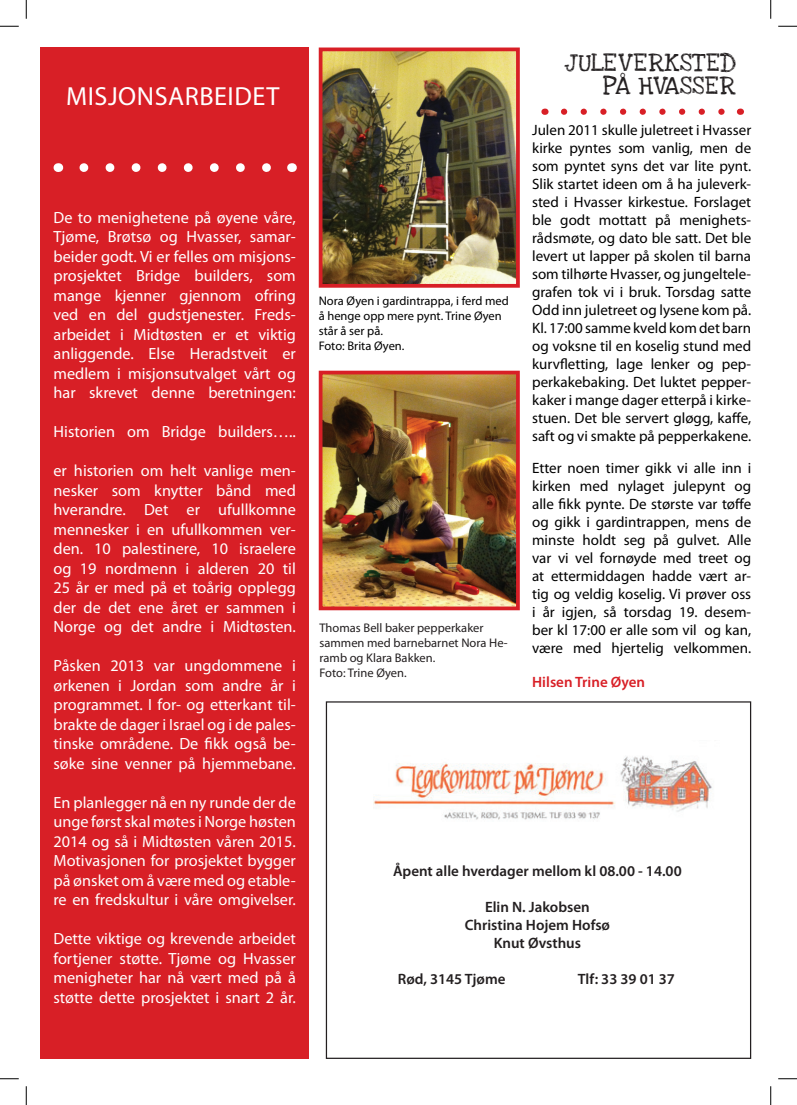
<style>
.page{position:relative;width:797px;height:1105px;background:#fff}
.page>*{position:absolute;margin:0;border:0;box-sizing:border-box;transform-origin:0 0}
.t1{font:26.25px "Myriad Pro";letter-spacing:.02em;color:#fff}
.t2{font:18.75px/22.5px "Love Ya Like A Sister";color:#231f20;text-align:right}
.t3{font:16.25px/19.5px "Myriad Pro";color:#fff;text-align:justify}
.t4{font:15px/18px "Myriad Pro";color:#000;text-align:justify}
.t5{font:600 15px/18px "Myriad Pro";color:#231f20;text-align:center}
.t6{font:600 15px "Myriad Pro";color:#d81f26}
.t7{font:12.5px/15px "Myriad Pro";color:#231f20}
.t8{font:12.5px/15px "Myriad Pro";color:#000}
</style>
<div class="page">
<div style="left:326px;top:701px;width:425px;height:358px;border:1px solid #231f20"></div>
<img style="left:373px;top:755px;width:339px;height:65px">
<div style="left:40px;top:48px;width:269px;height:1011px;background:#d81f26"></div>
<svg style="left:84px;top:163px;width:187px;height:9px"></svg>
<img style="left:324px;top:53px;width:191px;height:230px">
<div style="left:319px;top:48px;width:201px;height:240px;border:4px solid #d81f26"></div>
<img style="left:324px;top:376px;width:191px;height:229px">
<div style="left:319px;top:371px;width:201px;height:239px;border:4px solid #d81f26"></div>
<svg style="left:564px;top:109px;width:161px;height:6px"></svg>
<svg style="left:0;top:25px;width:19px;height:2px"></svg>
<svg style="left:778px;top:25px;width:19px;height:2px"></svg>
<svg style="left:0;top:1078px;width:19px;height:1px"></svg>
<svg style="left:778px;top:1078px;width:19px;height:1px"></svg>
<svg style="left:25px;top:0;width:2px;height:19px"></svg>
<svg style="left:25px;top:1086px;width:2px;height:19px"></svg>
<svg style="left:770px;top:0;width:1px;height:19px"></svg>
<svg style="left:770px;top:1086px;width:1px;height:19px"></svg>
<h1 class="t1" style="left:66px;top:80px;width:210px">Misjonsarbeidet</h1>
<p class="t3" style="left:53px;top:207px;width:244px">De to menighetene på øyene våre, Tjøme, Brøtsø og Hvasser, samar&shy;beider godt. Vi er felles om misjons&shy;prosjektet Bridge builders, som mange kjenner gjennom ofring ved en del gudstjenester. Freds&shy;arbeidet i Midtøsten er et viktig anliggende. Else Heradstveit er medlem i misjonsutvalget vårt og har skrevet denne beretningen:</p>
<p class="t3" style="left:53px;top:422px;width:244px">Historien om Bridge builders…..</p>
<p class="t3" style="left:53px;top:461px;width:244px">er historien om helt vanlige men&shy;nesker som knytter bånd med hverandre. Det er ufullkomne mennesker i en ufullkommen ver&shy;den. 10 palestinere, 10 israelere og 19 nordmenn i alderen 20 til 25 år er med på et toårig opplegg der de det ene året er sammen i Norge og det andre i Midtøsten.</p>
<p class="t3" style="left:53px;top:656px;width:244px">Påsken 2013 var ungdommene i ørkenen i Jordan som andre år i programmet. I for- og etterkant til&shy;brakte de dager i Israel og i de pales&shy;tinske områdene. De fikk også be&shy;søke sine venner på hjemmebane.</p>
<p class="t3" style="left:53px;top:792px;width:244px">En planlegger nå en ny runde der de unge først skal møtes i Norge høsten 2014 og så i Midtøsten våren 2015.<br>Motivasjonen for prosjektet bygger på ønsket om å være med og etable&shy;re en fredskultur i våre omgivelser.</p>
<p class="t3" style="left:53px;top:929px;width:244px">Dette viktige og krevende arbeidet fortjener støtte. Tjøme og Hvasser menigheter har nå vært med på å støtte dette prosjektet i snart 2 år.</p>
<p class="t8" style="left:319px;top:293px;width:191px">Nora Øyen i gardintrappa, i ferd med å henge opp mere pynt. Trine Øyen står å ser på.<br>Foto: Brita Øyen.</p>
<p class="t7" style="left:319px;top:620px;width:190px">Thomas Bell baker pepperkaker sammen med barnebarnet Nora He&shy;ramb og Klara Bakken.<br>Foto: Trine Øyen.</p>
<p class="t2" style="left:564px;top:52px;width:173px">J ULEV ERKST ED<br>PÅ HVASSER</p>
<p class="t4" style="left:532px;top:121px;width:221px">Julen 2011 skulle juletreet i Hvasser kirke pyntes som vanlig, men de som pyntet syns det var lite pynt.<br>Slik startet ideen om å ha juleverk&shy;sted i Hvasser kirkestue. Forslaget ble godt mottatt på menighets&shy;rådsmøte, og dato ble satt. Det ble levert ut lapper på skolen til barna som tilhørte Hvasser, og jungeltele&shy;grafen tok vi i bruk. Torsdag satte Odd inn juletreet og lysene kom på.<br>Kl. 17:00 samme kveld kom det barn og voksne til en koselig stund med kurvfletting, lage lenker og pep&shy;perkakebaking. Det luktet pepper&shy;kaker i mange dager etterpå i kirke&shy;stuen. Det ble servert gløgg, kaffe, saft og vi smakte på pepperkakene.</p>
<p class="t4" style="left:532px;top:459px;width:221px">Etter noen timer gikk vi alle inn i kirken med nylaget julepynt og alle fikk pynte. De største var tøffe og gikk i gardintrappen, mens de minste holdt seg på gulvet. Alle var vi vel fornøyde med treet og at ettermiddagen hadde vært ar&shy;tig og veldig koselig. Vi prøver oss i år igjen, så torsdag 19. desem&shy;ber kl 17:00 er alle som vil og kan, være med hjertelig velkommen.</p>
<p class="t6" style="left:532px;top:672px;width:115px">Hilsen Trine Øyen</p>
<p class="t5" style="left:393px;top:861px;width:290px">Åpent alle hverdager mellom kl 08.00 - 14.00</p>
<p class="t5" style="left:464px;top:897px;width:147px">Elin N. Jakobsen<br>Christina Hojem Hofsø<br>Knut Øvsthus</p>
<p class="t5" style="left:398px;top:969px;width:109px">Rød, 3145 Tjøme</p>
<p class="t5" style="left:578px;top:969px;width:99px">Tlf: 33 39 01 37</p>
</div>
